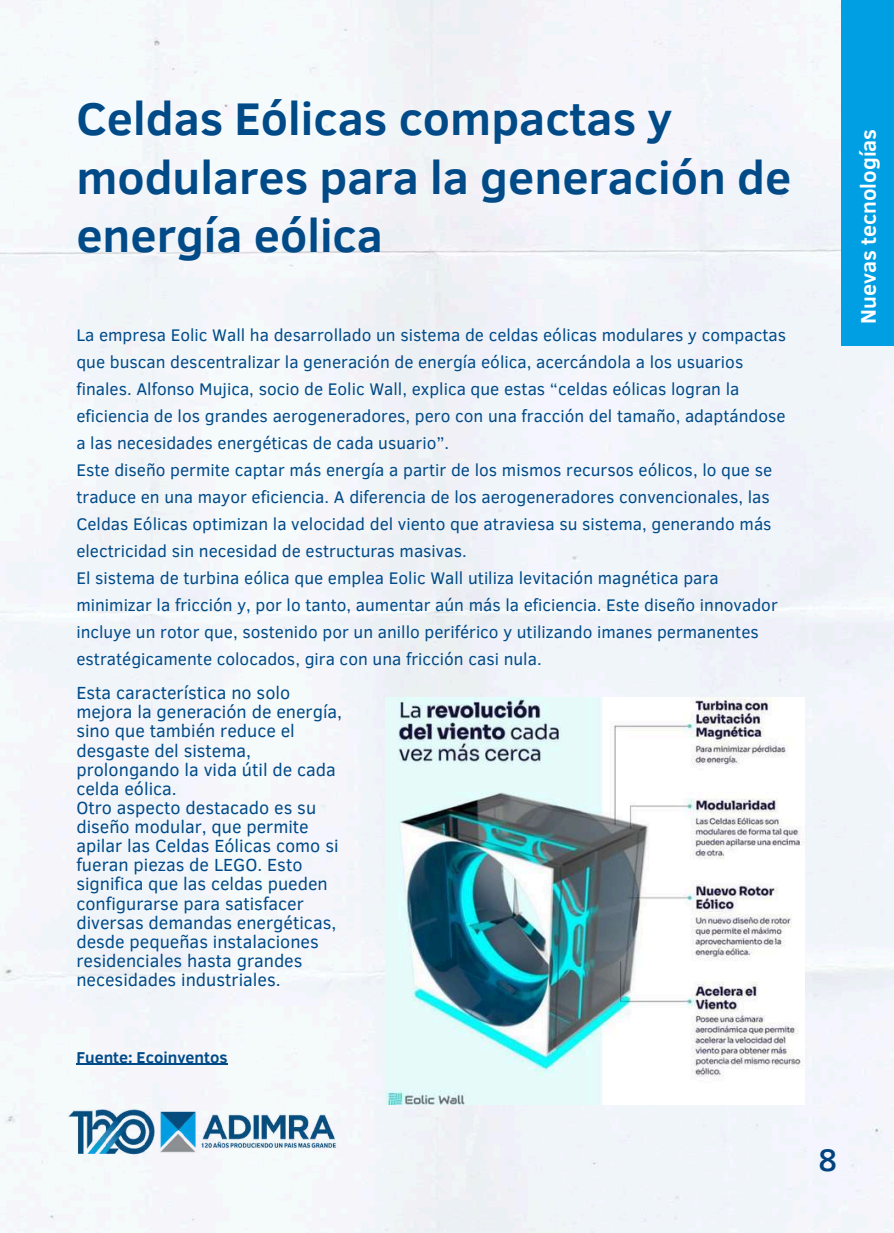
<style>
.page{position:relative;width:894px;height:1233px;background:#fff}
.page>*{position:absolute;margin:0;border:0;box-sizing:border-box;transform-origin:0 0}
.t1{font:700 46.95px/58.5px "Clear Sans";color:#004a87}
.t2{font:500 31.95px "Clear Sans";color:#004380}
.t3{font:700 21.6px "Clear Sans";color:#fff}
.t4{font:18px/19.2px "Clear Sans";color:#004a87}
.t5{font:17.25px/27px "Clear Sans";color:#004a87}
.t6{font:700 16.2px "Clear Sans";color:#004a87}
</style>
<div class="page">
<div style="left:0;top:0;width:893px;height:1233px;background:#f2f5fa"></div>
<div style="left:841px;top:0;width:52px;height:346px;background:#009fe3"></div>
<img style="left:68px;top:1105px;width:270px;height:54px">
<img style="left:385px;top:698px;width:419px;height:407px">
<hr style="left:76px;top:1064px;width:151px;height:1px;background:#004a87">
<h1 class="t1" style="left:76px;top:87px;width:716px">Celdas Eólicas compactas y modulares para la generación de energía eólica</h1>
<p class="t5" style="left:76px;top:321px;width:711px">La empresa Eolic Wall ha desarrollado un sistema de celdas eólicas modulares y compactas que buscan descentralizar la generación de energía eólica, acercándola a los usuarios finales. Alfonso Mujica, socio de Eolic Wall, explica que estas “celdas eólicas logran la eficiencia de los grandes aerogeneradores, pero con una fracción del tamaño, adaptándose a las necesidades energéticas de cada usuario”.<br>Este diseño permite captar más energía a partir de los mismos recursos eólicos, lo que se traduce en una mayor eficiencia. A diferencia de los aerogeneradores convencionales, las Celdas Eólicas optimizan la velocidad del viento que atraviesa su sistema, generando más electricidad sin necesidad de estructuras masivas.<br>El sistema de turbina eólica que emplea Eolic Wall utiliza levitación magnética para minimizar la fricción y, por lo tanto, aumentar aún más la eficiencia. Este diseño innovador incluye un rotor que, sostenido por un anillo periférico y utilizando imanes permanentes estratégicamente colocados, gira con una fricción casi nula.</p>
<p class="t4" style="left:76px;top:682px;width:267px">Esta característica no solo mejora la generación de energía, sino que también reduce el desgaste del sistema, prolongando la vida útil de cada celda eólica.<br>Otro aspecto destacado es su diseño modular, que permite apilar las Celdas Eólicas como si fueran piezas de LEGO. Esto significa que las celdas pueden configurarse para satisfacer diversas demandas energéticas, desde pequeñas instalaciones residenciales hasta grandes necesidades industriales.</p>
<p class="t6" style="left:76px;top:1045px;width:152px">Fuente: Ecoinventos</p>
<p class="t3" style="left:852px;top:324px;width:197px;rotate:-90deg">Nuevas tecnologías</p>
<h2 class="t2" style="left:818px;top:1137px;width:20px">8</h2>
</div>
